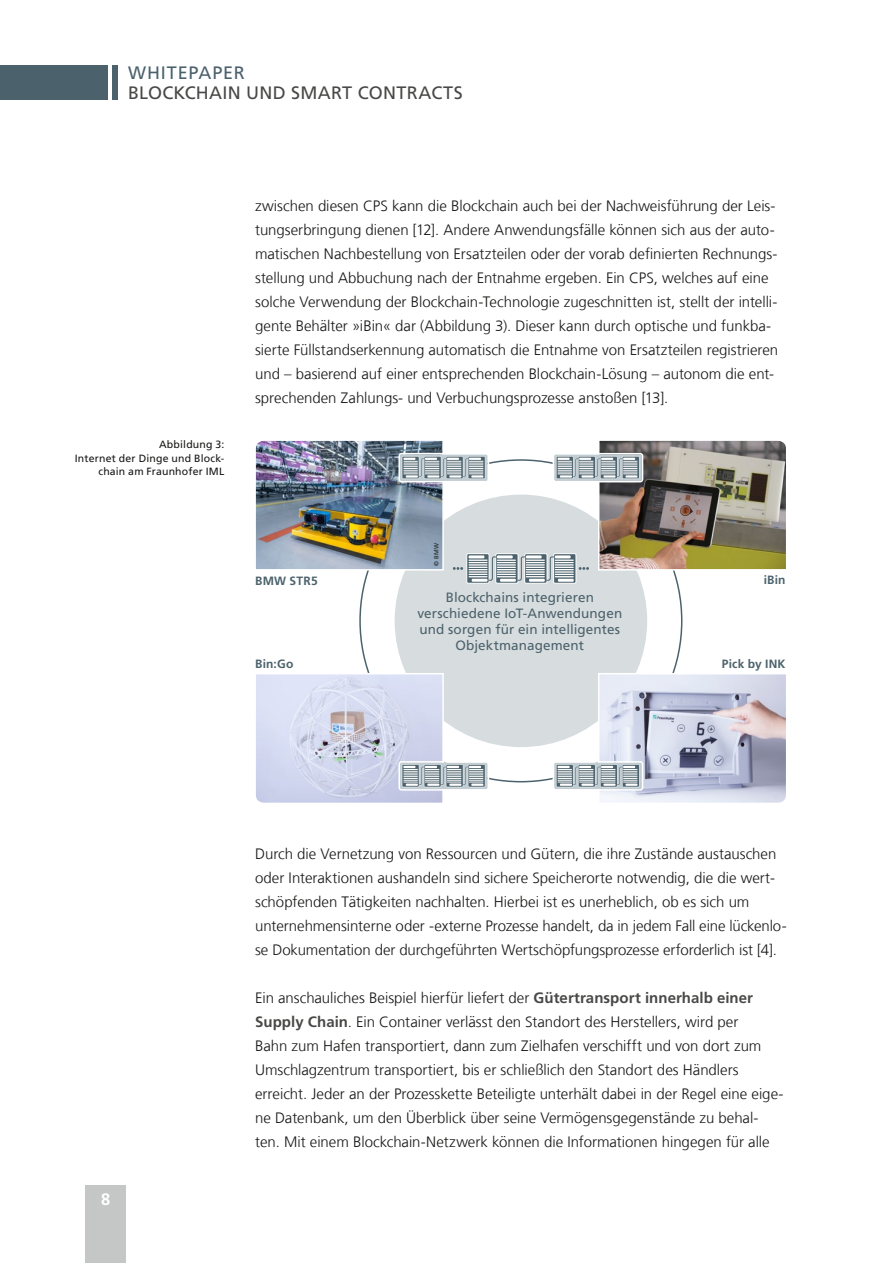
<style>
.page{position:relative;width:893px;height:1263px;background:#fff}
.page>*{position:absolute;margin:0;border:0;box-sizing:border-box;transform-origin:0 0}
.t1{font:18px "Frutiger LT Com";letter-spacing:.015em;color:#484847}
.t2{font:18px "Frutiger LT Com";letter-spacing:.045em;color:#4b616c}
.t3{font:700 16.5px "Frutiger LT Com";color:#fff}
.Fließtext{font:300 15px/24px "Frutiger LT Com";letter-spacing:-.005em;color:#181716}
.t4{font:13.5px/16.2px "Frutiger LT Com";letter-spacing:.005em;color:#4c626c;text-align:center}
.t5{font:700 12px "Frutiger LT Com";letter-spacing:.02em;color:#4c626c}
.Bildunterschrift_Mar{font:10.5px/13.5px "Frutiger LT Com";letter-spacing:.02em;color:#181716;text-align:right}
.t6{font:6px "Frutiger LT Com";color:#1d1d1b}
.s1{font-weight:700;color:#484847}
</style>
<div class="page">
<div style="left:85px;top:1185px;width:41px;height:78px;background:#c5c6c6"></div>
<div style="left:112px;top:65px;width:5px;height:35px;background:#4b616c"></div>
<div style="left:0;top:65px;width:107px;height:35px;background:#4b616c"></div>
<div style="left:395px;top:495px;width:252px;height:252px;background:#d7dcde;border-radius:50%"></div>
<svg style="left:554px;top:672px;width:232px;height:131px"></svg>
<svg style="left:256px;top:672px;width:232px;height:131px"></svg>
<div style="left:467px;top:554px;width:22px;height:29px;background:#4c626c"></div>
<div style="left:466px;top:553px;width:23px;height:31px;border:1px solid #fff"></div>
<hr style="left:472px;top:579px;width:15px;height:3px;background:#fff">
<div style="left:496px;top:554px;width:22px;height:29px;background:#4c626c"></div>
<div style="left:495px;top:553px;width:23px;height:31px;border:1px solid #fff"></div>
<hr style="left:500px;top:579px;width:16px;height:3px;background:#fff">
<div style="left:525px;top:554px;width:22px;height:29px;background:#4c626c"></div>
<div style="left:524px;top:553px;width:23px;height:31px;border:1px solid #fff"></div>
<hr style="left:529px;top:579px;width:16px;height:3px;background:#fff">
<div style="left:554px;top:554px;width:22px;height:29px;background:#4c626c"></div>
<div style="left:553px;top:553px;width:23px;height:31px;border:1px solid #fff"></div>
<hr style="left:558px;top:579px;width:16px;height:3px;background:#fff">
<img style="left:255px;top:440px;width:531px;height:141px">
<p class="t2" style="left:128px;top:62px;width:118px">WHITEPAPER</p>
<p class="t1" style="left:128px;top:82px;width:336px">BLOCKCHAIN UND SMART CONTRACTS</p>
<p class="Bildunterschrift_Mar" style="left:75px;top:438px;width:151px">Abbildung 3:<br>Internet der Dinge und Block&shy;chain am Fraunhofer IML</p>
<p class="Fließtext" style="left:255px;top:193px;width:525px">zwischen diesen CPS kann die Blockchain auch bei der Nachweisführung der Leis&shy;tungserbringung dienen [12]. Andere Anwendungsfälle können sich aus der auto&shy;matischen Nachbestellung von Ersatzteilen oder der vorab definierten Rechnungs&shy;stellung und Abbuchung nach der Entnahme ergeben. Ein CPS, welches auf eine solche Verwendung der Blockchain-Technologie zugeschnitten ist, stellt der intelli&shy;gente Behälter »iBin« dar (Abbildung 3). Dieser kann durch optische und funkba&shy;sierte Füllstandserkennung automatisch die Entnahme von Ersatzteilen registrieren und – basierend auf einer entsprechenden Blockchain-Lösung – autonom die ent&shy;sprechenden Zahlungs- und Verbuchungsprozesse anstoßen [13].</p>
<p class="t6" style="left:433px;top:566px;width:24px;rotate:-90deg">© BMW</p>
<p class="t5" style="left:255px;top:574px;width:64px">BMW STR5</p>
<p class="t5" style="left:764px;top:573px;width:23px">iBin</p>
<p class="t4" style="left:417px;top:589px;width:206px">Blockchains integrieren verschiedene IoT-Anwendungen und sorgen für ein intelligentes<br>Objektmanagement</p>
<p class="t5" style="left:255px;top:657px;width:40px">Bin:Go</p>
<p class="t5" style="left:722px;top:657px;width:65px">Pick by INK</p>
<p class="t3" style="left:101px;top:1190px;width:11px">8</p>
<p class="Fließtext" style="left:255px;top:841px;width:533px">Durch die Vernetzung von Ressourcen und Gütern, die ihre Zustände austauschen oder Interaktionen aushandeln sind sichere Speicherorte notwendig, die die wert&shy;schöpfenden Tätigkeiten nachhalten. Hierbei ist es unerheblich, ob es sich um unternehmensinterne oder -externe Prozesse handelt, da in jedem Fall eine lückenlo&shy;se Dokumentation der durchgeführten Wertschöpfungsprozesse erforderlich ist [4].</p>
<p class="Fließtext" style="left:255px;top:985px;width:530px">Ein anschauliches Beispiel hierfür liefert der <span class="s1">Gütertransport innerhalb einer Supply Chain</span>. Ein Container verlässt den Standort des Herstellers, wird per<br>Bahn zum Hafen transportiert, dann zum Zielhafen verschifft und von dort zum Umschlagzentrum transportiert, bis er schließlich den Standort des Händlers erreicht. Jeder an der Prozesskette Beteiligte unterhält dabei in der Regel eine eige&shy;ne Datenbank, um den Überblick über seine Vermögensgegenstände zu behal&shy;ten. Mit einem Blockchain-Netzwerk können die Informationen hingegen für alle</p>
</div>
